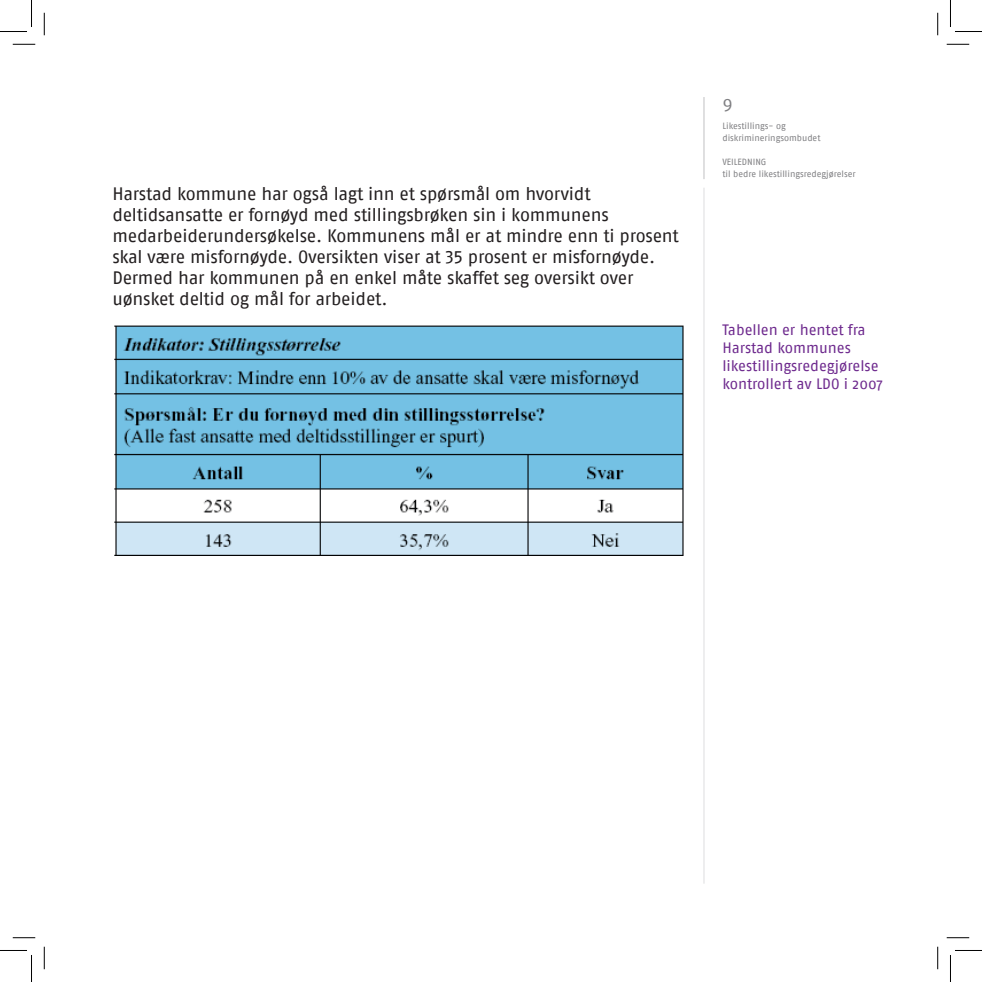
<style>
.page{position:relative;width:982px;height:982px;background:#fff}
.page>*{position:absolute;margin:0;border:0;box-sizing:border-box;transform-origin:0 0}
.Body{font:18px/21px "Fago No Regular LF";letter-spacing:-.015em;color:#231f20}
.Margskrift_høyre_mar{font:15px/18px "Fago No";letter-spacing:-.005em;color:#6e2a8e}
.t1{font:9px/12px "Fago No Regular LF";color:#808083}
</style>
<div class="page">
<hr style="left:703px;top:188px;width:1px;height:695px;background:#babbbe">
<hr style="left:703px;top:97px;width:1px;height:82px;background:#808083">
<img style="left:114px;top:325px;width:570px;height:230px">
<svg style="left:13px;top:44px;width:22px;height:1px"></svg>
<svg style="left:946px;top:44px;width:23px;height:1px"></svg>
<svg style="left:13px;top:937px;width:22px;height:1px"></svg>
<svg style="left:946px;top:937px;width:23px;height:1px"></svg>
<svg style="left:44px;top:13px;width:1px;height:22px"></svg>
<svg style="left:44px;top:946px;width:1px;height:23px"></svg>
<svg style="left:937px;top:13px;width:1px;height:22px"></svg>
<svg style="left:937px;top:946px;width:1px;height:23px"></svg>
<svg style="left:0;top:0;width:32px;height:32px"></svg>
<svg style="left:0;top:950px;width:32px;height:31px"></svg>
<svg style="left:950px;top:0;width:31px;height:32px"></svg>
<svg style="left:950px;top:950px;width:31px;height:31px"></svg>
<p class="Body" style="left:112px;top:183px;width:568px">Harstad kommune har også lagt inn et spørsmål om hvorvidt deltidsansatte er fornøyd med stillingsbrøken sin i kommunens medarbeiderundersøkelse. Kommunens mål er at mindre enn ti prosent skal være misfornøyde. Oversikten viser at 35 prosent er misfornøyde.<br>Dermed har kommunen på en enkel måte skaffet seg oversikt over uønsket deltid og mål for arbeidet.</p>
<p class="t1" style="left:722px;top:120px;width:100px">Likestillings- og diskrimineringsombudet</p>
<p class="t1" style="left:722px;top:156px;width:135px">VEILEDNING<br>til bedre likestillingsredegjørelser</p>
<p class="Margskrift_høyre_mar" style="left:722px;top:321px;width:162px">Tabellen er hentet fra<br>Harstad kommunes likestillingsredegjørelse kontrollert av LDO i 2007</p>
</div>
